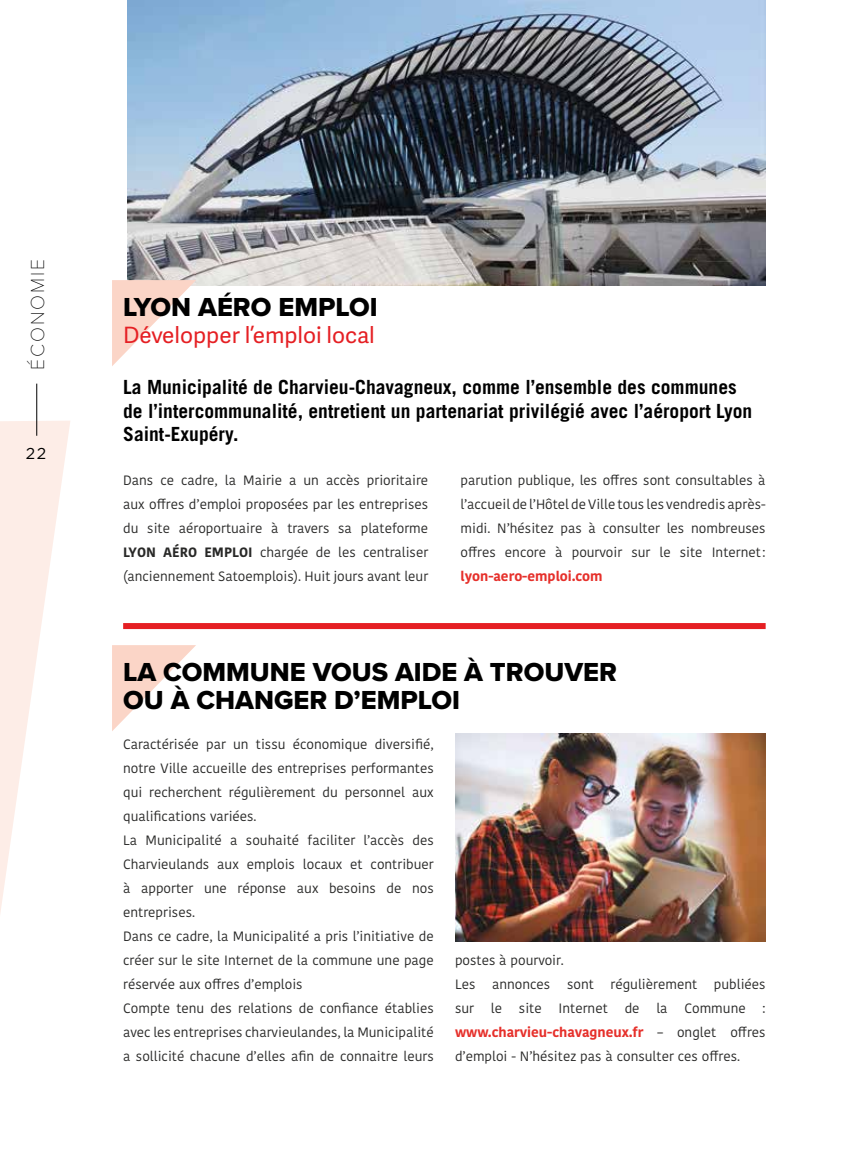
<style>
.page{position:relative;width:851px;height:1149px;background:#fff}
.page>*{position:absolute;margin:0;border:0;box-sizing:border-box;transform-origin:0 0}
.t1{font:27px/27px "Proxima Nova Extrabld";color:#000}
.t2{font:22.5px "Adelle Sans";color:#e51f23}
.t3{font:700 19.5px/23.4px "Trade Gothic LT Std";color:#000}
.t4{font:100 19.5px "Proxima Nova T";letter-spacing:.1em;color:#000}
.t5{font:15.75px "Gotham";color:#000}
.t6{font:13.5px/24px "Kohinoor Devanagari";color:#282827}
.t7{font:700 13.5px "Kohinoor Devanagari";color:#e6302b}
.s1{font-weight:700}
.s2{font-weight:700;color:#e6302b}
</style>
<div class="page">
<img style="left:127px;top:0;width:638px;height:286px">
<svg style="left:0;top:420px;width:70px;height:493px"></svg>
<hr style="left:36px;top:383px;width:1px;height:52px;background:#000">
<svg style="left:112px;top:280px;width:84px;height:86px"></svg>
<svg style="left:112px;top:645px;width:84px;height:86px"></svg>
<div style="left:123px;top:623px;width:642px;height:6px;background:#e51f23"></div>
<img style="left:455px;top:733px;width:310px;height:208px">
<h3 class="t4" style="left:23px;top:370px;width:112px;rotate:-90deg">ÉCONOMIE</h3>
<p class="t5" style="left:26px;top:443px;width:22px">22</p>
<h1 class="t1" style="left:123px;top:293px;width:256px">LYON AÉRO EMPLOI</h1>
<h2 class="t2" style="left:123px;top:319px;width:253px">Développer l’emploi local</h2>
<h3 class="t3" style="left:123px;top:375px;width:630px">La Municipalité de Charvieu-Chavagneux, comme l’ensemble des communes de l’intercommunalité, entretient un partenariat privilégié avec l’aéroport Lyon<br>Saint-Exupéry.</h3>
<p class="t6" style="left:123px;top:468px;width:306px;text-align:justify">Dans ce cadre, la Mairie a un accès prioritaire aux offres d’emploi proposées par les entreprises du site aéroportuaire à travers sa plateforme <span class="s1">LYON AÉRO EMPLOI</span> chargée de les centraliser (anciennement Satoemplois). Huit jours avant leur</p>
<p class="t6" style="left:460px;top:468px;width:306px;text-align:justify">parution publique, les offres sont consultables à l’accueil de l’Hôtel de Ville tous les vendredis après&shy;midi. N’hésitez pas à consulter les nombreuses offres encore à pourvoir sur le site Internet:</p>
<p class="t7" style="left:460px;top:564px;width:144px">lyon-aero-emploi.com</p>
<h1 class="t1" style="left:123px;top:658px;width:495px">LA COMMUNE VOUS AIDE À TROUVER<br>OU À CHANGER D’EMPLOI</h1>
<p class="t6" style="left:123px;top:732px;width:312px">Caractérisée par un tissu économique diversifié, notre Ville accueille des entreprises performantes qui recherchent régulièrement du personnel aux qualifications variées.<br>La Municipalité a souhaité faciliter l’accès des Charvieulands aux emplois locaux et contribuer à apporter une réponse aux besoins de nos entreprises.<br>Dans ce cadre, la Municipalité a pris l’initiative de créer sur le site Internet de la commune une page réservée aux offres d’emplois<br>Compte tenu des relations de confiance établies avec les entreprises charvieulandes, la Municipalité a sollicité chacune d’elles afin de connaitre leurs</p>
<p class="t6" style="left:455px;top:948px;width:312px">postes à pourvoir.<br>Les annonces sont régulièrement publiées sur le site Internet de la Commune : <span class="s2">www.charvieu-chavagneux.fr</span> – onglet offres d’emploi - N’hésitez pas à consulter ces offres.</p>
</div>
